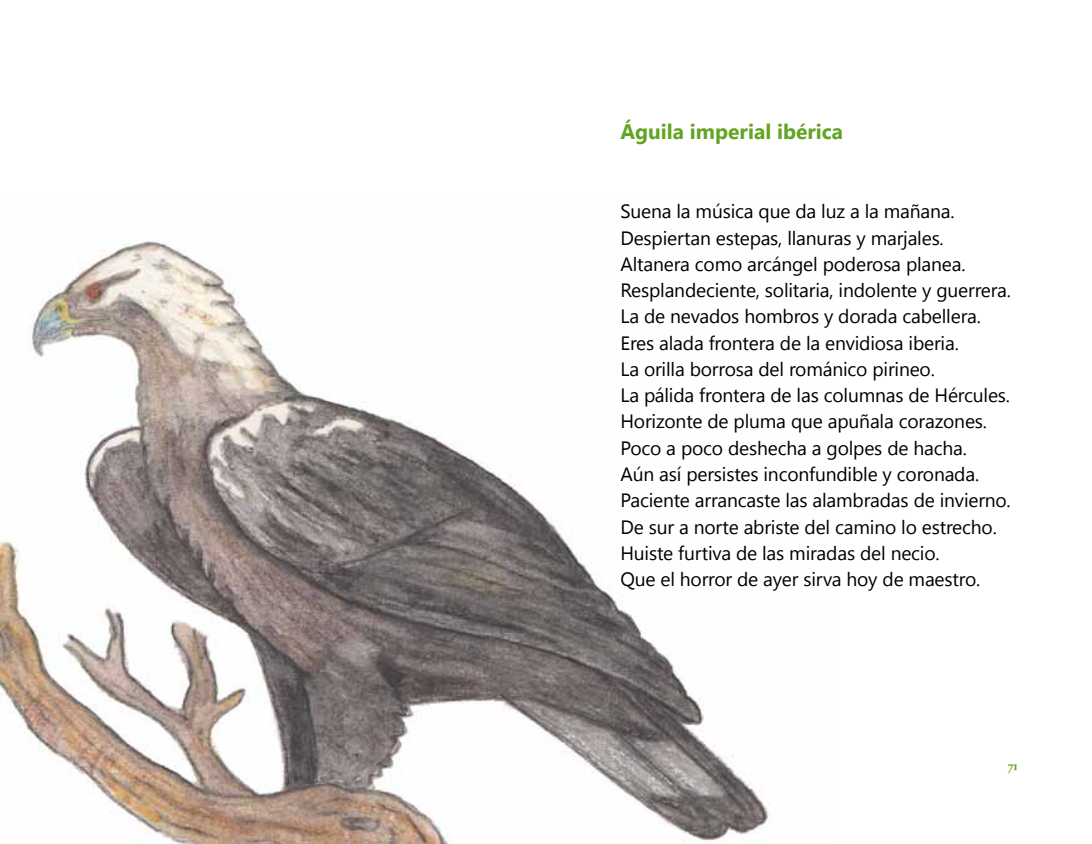
<style>
.page{position:relative;width:1092px;height:844px;background:#fff}
.page>*{position:absolute;margin:0;border:0;box-sizing:border-box;transform-origin:0 0}
.t1{font:700 21px "Segoe UI";color:#62a522}
.t2{font:19.25px/26.2px "Segoe UI";letter-spacing:-.01em;color:#000}
.t3{font:14px "Roman Antique";color:#62a522}
</style>
<div class="page">
<img style="left:0;top:241px;width:769px;height:602px">
<p class="t1" style="left:620px;top:117px;width:224px">Águila imperial ibérica</p>
<p class="t2" style="left:620px;top:197px;width:392px">Suena la música que da luz a la mañana.<br>Despiertan estepas, llanuras y marjales.<br>Altanera como arcángel poderosa planea.<br>Resplandeciente, solitaria, indolente y guerrera.<br>La de nevados hombros y dorada cabellera.<br>Eres alada frontera de la envidiosa iberia.<br>La orilla borrosa del románico pirineo.<br>La pálida frontera de las columnas de Hércules.<br>Horizonte de pluma que apuñala corazones.<br>Poco a poco deshecha a golpes de hacha.<br>Aún así persistes inconfundible y coronada.<br>Paciente arrancaste las alambradas de invierno.<br>De sur a norte abriste del camino lo estrecho.<br>Huiste furtiva de las miradas del necio.<br>Que el horror de ayer sirva hoy de maestro.</p>
<p class="t3" style="left:1007px;top:757px;width:11px">71</p>
</div>
